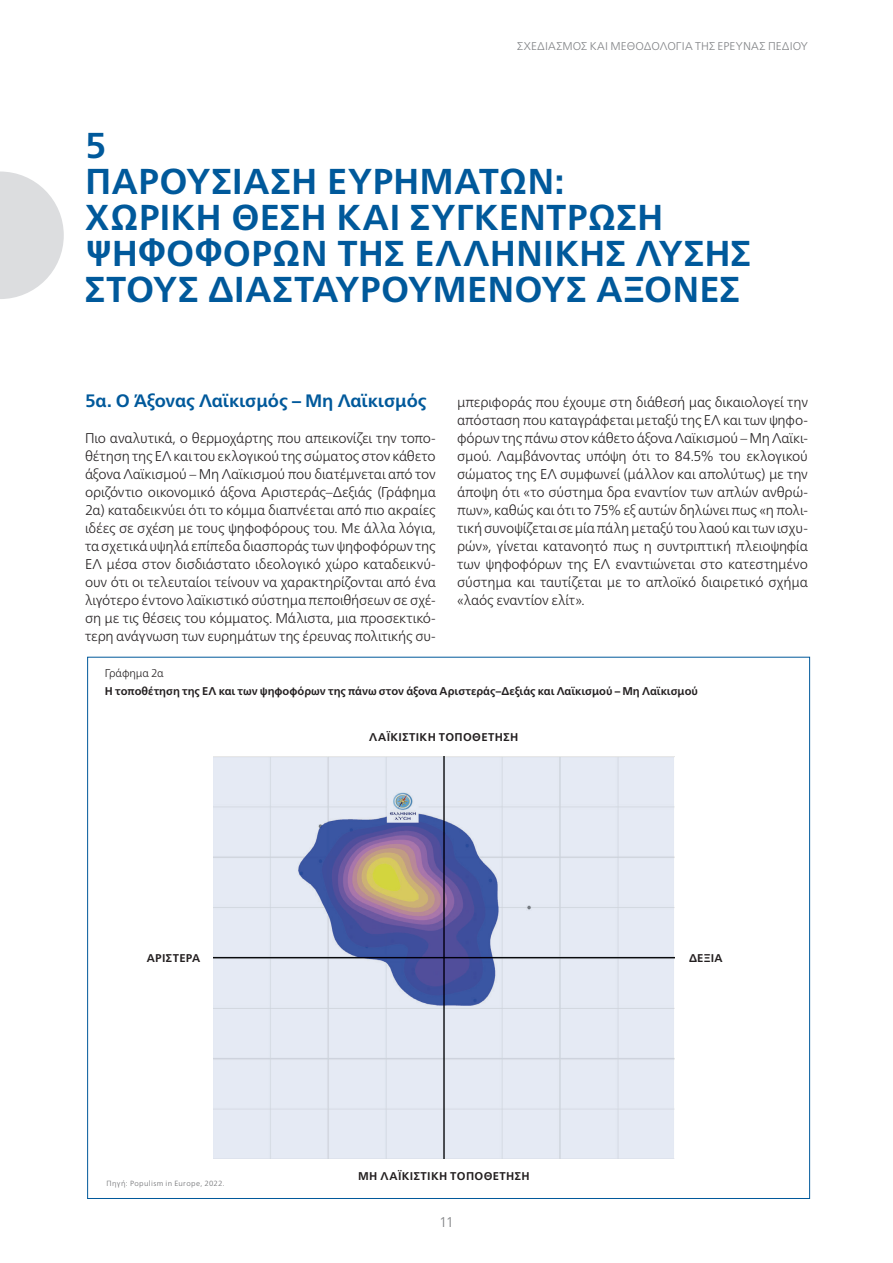
<style>
.page{position:relative;width:893px;height:1263px;background:#fff}
.page>*{position:absolute;margin:0;border:0;box-sizing:border-box;transform-origin:0 0}
.t1{font:700 36px/36px "Frutiger Neue LTW1 G";letter-spacing:.005em;color:#00599b}
.t2{font:700 18px "Frutiger Neue LTW1 G";letter-spacing:-.005em;color:#00599b}
.t3{font:300 14.1px/18px "Frutiger Neue LTW1 G";letter-spacing:-.01em;color:#231f20;text-align:justify}
.t4{font:300 14.1px "Frutiger Neue LTW1 G";color:#808285}
.t5{font:700 11.25px "Frutiger Neue LTW1 G";letter-spacing:.005em;color:#231f20}
.t6{font:700 11.25px "Frutiger Neue LTW1 G";letter-spacing:.03em;color:#231f20}
.t7{font:300 11.25px "Frutiger Neue LTW1 G";color:#808285}
.t8{font:300 11.25px "Frutiger Neue LTW1 G";letter-spacing:-.01em;color:#231f20}
.t9{font:300 7.5px "Frutiger Neue LTW1 G";letter-spacing:.045em;color:#6c6d70}
</style>
<div class="page">
<svg style="left:0;top:171px;width:64px;height:128px"></svg>
<img style="left:213px;top:757px;width:461px;height:402px">
<p class="t7" style="left:517px;top:38px;width:15px">Σχεδιασμός</p>
<p class="t7" style="left:590px;top:38px;width:7px">και</p>
<p class="t7" style="left:610px;top:38px;width:9px">μεθοδολογία</p>
<p class="t7" style="left:695px;top:38px;width:8px">της</p>
<p class="t7" style="left:718px;top:38px;width:8px">έρευνας</p>
<p class="t7" style="left:768px;top:38px;width:8px">πεδίου</p>
<h1 class="t1" style="left:85px;top:124px;width:668px">5<br>ΠΑΡΟΥΣΊΑΣΗ ΕΥΡΗ ΜΆΤΩΝ:<br>ΧΩΡΙΚΉ ΘΈΣΗ ΚΑΙ ΣΥΓΚΈΝΤΡΩΣΗ<br>ΨΗΦΟΦΌΡΩΝ ΤΗΣ ΕΛΛΗΝΙΚΉΣ ΛΎΣΗΣ<br>ΣΤΟΥΣ ΔΙΑΣΤΑΥΡΟΎΜΕΝΟΥΣ ΆΞΟΝΕΣ</h1>
<p class="t2" style="left:85px;top:388px;width:343px">5α. Ο Άξονας Λαϊκισμός – Μη Λαϊκισμός</p>
<p class="t3" style="left:85px;top:428px;width:352px">Πιο αναλυτικά, ο θερμοχάρτης που απεικονίζει την τοπο&shy;θέτηση της ΕΛ και του εκλογικού της σώματος στον κάθετο άξονα Λαϊκισμού – Μη Λαϊκισμού που διατέμνεται από τον οριζόντιο οικονομικό άξονα Αριστεράς–Δεξιάς (Γράφημα 2α) καταδεικνύει ότι το κόμμα διαπνέεται από πιο ακραίες ιδέες σε σχέση με τους ψηφοφόρους του. Με άλλα λόγια, τα σχετικά υψηλά επίπεδα διασποράς των ψηφοφόρων της ΕΛ μέσα στον δισδιάστατο ιδεολογικό χώρο καταδεικνύ&shy;ουν ότι οι τελευταίοι τείνουν να χαρακτηρίζονται από ένα λιγότερο έντονο λαϊκιστικό σύστημα πεποιθήσεων σε σχέ&shy;ση με τις θέσεις του κόμματος. Μάλιστα, μια προσεκτικό&shy;τερη ανάγνωση των ευρημάτων της έρευνας πολιτικής συ-</p>
<p class="t3" style="left:457px;top:392px;width:352px">μπεριφοράς που έχουμε στη διάθεσή μας δικαιολογεί την απόσταση που καταγράφεται μεταξύ της ΕΛ και των ψηφο&shy;φόρων της πάνω στον κάθετο άξονα Λαϊκισμού – Μη Λαϊκι&shy;σμού. Λαμβάνοντας υπόψη ότι το 84.5% του εκλογικού σώματος της ΕΛ συμφωνεί (μάλλον και απολύτως) με την άποψη ότι «το σύστημα δρα εναντίον των απλών ανθρώ&shy;πων», καθώς και ότι το 75% εξ αυτών δηλώνει πως «η πολι&shy;τική συνοψίζεται σε μία πάλη μεταξύ του λαού και των ισχυ&shy;ρών», γίνεται κατανοητό πως η συντριπτική πλειοψηφία των ψηφοφόρων της ΕΛ εναντιώνεται στο κατεστημένο σύστημα και ταυτίζεται με το απλοϊκό διαιρετικό σχήμα «λαός εναντίον ελίτ».</p>
<p class="t8" style="left:105px;top:665px;width:60px">Γράφημα 2α</p>
<p class="t5" style="left:105px;top:683px;width:595px">Η τοποθέτηση της ΕΛ και των ψηφοφόρων της πάνω στον άξονα Αριστεράς–Δεξιάς και Λαϊκισμού – Μη Λαϊκισμού</p>
<p class="t6" style="left:369px;top:729px;width:149px">ΛΑΪΚΙΣΤΙΚΉ ΤΟΠΟΘΈΤΗΣΗ</p>
<p class="t6" style="left:147px;top:949px;width:55px">ΑΡΙΣΤΕΡΆ</p>
<p class="t5" style="left:689px;top:949px;width:35px">ΔΕΞΙΆ</p>
<p class="t9" style="left:107px;top:1178px;width:120px">Πηγή: Populism in Europe, 2022.</p>
<p class="t6" style="left:358px;top:1168px;width:171px">ΜΗ ΛΑΪΚΙΣΤΙΚΉ ΤΟΠΟΘΈΤΗΣΗ</p>
<p class="t4" style="left:439px;top:1212px;width:16px">11</p>
</div>
